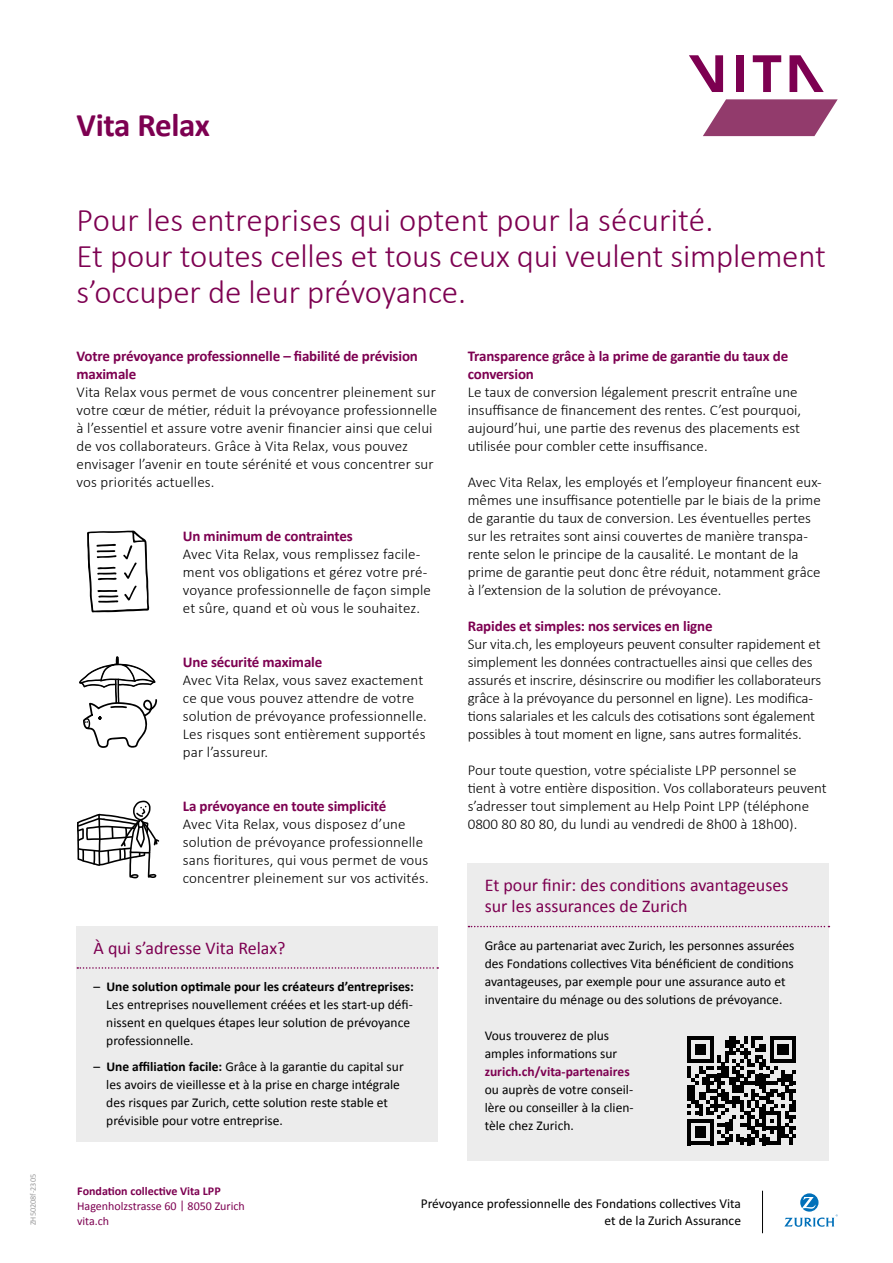
<style>
.page{position:relative;width:893px;height:1263px;background:#fff}
.page>*{position:absolute;margin:0;border:0;box-sizing:border-box;transform-origin:0 0}
.t1{font:300 33px/36px "Calibri";letter-spacing:-.005em;color:#7d0051}
.t2{font:700 33px "Calibri";letter-spacing:-.01em;color:#7d0051}
.t3{font:18px/21.6px "Calibri";color:#7d0051}
.t4{font:300 15px/18px "Calibri";color:#000}
.t5{font:700 15px/18px "Calibri";letter-spacing:-.01em;color:#7d0051}
.t6{font:13.5px/18px "Calibri";color:#000}
.t7{font:700 13.5px "Calibri";color:#7d0051}
.t8{font:12px/15px "Calibri";color:#7d0051}
.t9{font:700 12px "Calibri";color:#7d0051}
.t10{font:8.25px "Calibri";color:#9c9c9d}
.s1{font-weight:700}
</style>
<div class="page">
<svg style="left:784px;top:1193px;width:54px;height:34px"></svg>
<hr style="left:762px;top:1191px;width:1px;height:42px;background:#000">
<svg style="left:789px;top:55px;width:35px;height:37px"></svg>
<div style="left:736px;top:55px;width:8px;height:37px;background:#7d0051"></div>
<svg style="left:753px;top:55px;width:28px;height:37px"></svg>
<svg style="left:689px;top:55px;width:34px;height:37px"></svg>
<svg style="left:703px;top:99px;width:135px;height:37px"></svg>
<div style="left:77px;top:926px;width:361px;height:216px;background:#ececec"></div>
<svg style="left:77px;top:967px;width:361px;height:2px"></svg>
<svg style="left:79px;top:656px;width:78px;height:92px"></svg>
<svg style="left:77px;top:801px;width:82px;height:77px"></svg>
<svg style="left:87px;top:530px;width:62px;height:82px"></svg>
<div style="left:468px;top:863px;width:361px;height:297px;background:#ececec"></div>
<svg style="left:468px;top:926px;width:361px;height:1px"></svg>
<svg style="left:688px;top:1036px;width:108px;height:109px"></svg>
<p class="t10" style="left:27px;top:1225px;width:53px;rotate:-90deg">ZH50208f-2305</p>
<h1 class="t2" style="left:77px;top:102px;width:135px">Vita Relax</h1>
<h1 class="t1" style="left:77px;top:202px;width:751px">Pour les entreprises qui optent pour la sécurité.<br>Et pour toutes celles et tous ceux qui veulent simplement s’occuper de leur prévoyance.</h1>
<p class="t5" style="left:77px;top:347px;width:343px">Votre prévoyance professionnelle – fiabilité de prévision maximale</p>
<p class="t4" style="left:77px;top:383px;width:362px">Vita Relax vous permet de vous concentrer pleinement sur votre cœur de métier, réduit la prévoyance professionnelle à l’essentiel et assure votre avenir financier ainsi que celui de vos collaborateurs. Grâce à Vita Relax, vous pouvez envisager l’avenir en toute sérénité et vous concentrer sur vos priorités actuelles.</p>
<p class="t5" style="left:183px;top:527px;width:172px">Un minimum de contraintes</p>
<p class="t4" style="left:183px;top:545px;width:250px">Avec Vita Relax, vous remplissez facile&shy;ment vos obligations et gérez votre pré&shy;voyance professionnelle de façon simple et sûre, quand et où vous le souhaitez.</p>
<p class="t5" style="left:183px;top:653px;width:141px">Une sécurité maximale</p>
<p class="t4" style="left:183px;top:671px;width:246px">Avec Vita Relax, vous savez exactement ce que vous pouvez attendre de votre solution de prévoyance professionnelle.<br>Les risques sont entièrement supportés par l’assureur.</p>
<p class="t5" style="left:183px;top:797px;width:205px">La prévoyance en toute simplicité</p>
<p class="t4" style="left:183px;top:815px;width:247px">Avec Vita Relax, vous disposez d’une solution de prévoyance professionnelle sans fioritures, qui vous permet de vous concentrer pleinement sur vos activités.</p>
<p class="t3" style="left:94px;top:937px;width:193px">À qui s’adresse Vita Relax?</p>
<p class="t6" style="left:106px;top:977px;width:309px;text-indent:-13px">– <span class="s1">Une solution optimale pour les créateurs d’entreprises:<br></span>Les entreprises nouvellement créées et les start-up défi&shy;nissent en quelques étapes leur solution de prévoyance professionnelle.</p>
<p class="t6" style="left:106px;top:1057px;width:299px;text-indent:-13px">– <span class="s1">Une affiliation facile:</span> Grâce à la garantie du capital sur les avoirs de vieillesse et à la prise en charge intégrale des risques par Zurich, cette solution reste stable et prévisible pour votre entreprise.</p>
<p class="t5" style="left:468px;top:347px;width:322px">Transparence grâce à la prime de garantie du taux de conversion</p>
<p class="t4" style="left:468px;top:383px;width:335px">Le taux de conversion légalement prescrit entraîne une insuffisance de financement des rentes. C’est pourquoi, aujourd’hui, une partie des revenus des placements est utilisée pour combler cette insuffisance.</p>
<p class="t4" style="left:468px;top:473px;width:356px">Avec Vita Relax, les employés et l’employeur financent eux&shy;mêmes une insuffisance potentielle par le biais de la prime de garantie du taux de conversion. Les éventuelles pertes sur les retraites sont ainsi couvertes de manière transpa&shy;rente selon le principe de la causalité. Le montant de la prime de garantie peut donc être réduit, notamment grâce à l’extension de la solution de prévoyance.</p>
<p class="t5" style="left:468px;top:617px;width:246px">Rapides et simples: nos services en ligne</p>
<p class="t4" style="left:468px;top:635px;width:355px">Sur vita.ch, les employeurs peuvent consulter rapidement et simplement les données contractuelles ainsi que celles des assurés et inscrire, désinscrire ou modifier les collaborateurs grâce à la prévoyance du personnel en ligne). Les modifica&shy;tions salariales et les calculs des cotisations sont également possibles à tout moment en ligne, sans autres formalités.</p>
<p class="t4" style="left:468px;top:761px;width:361px">Pour toute question, votre spécialiste LPP personnel se tient à votre entière disposition. Vos collaborateurs peuvent s’adresser tout simplement au Help Point LPP (téléphone 0800 80 80 80, du lundi au vendredi de 8h00 à 18h00).</p>
<p class="t3" style="left:485px;top:873px;width:305px">Et pour finir: des conditions avantageuses sur les assurances de Zurich</p>
<p class="t6" style="left:485px;top:936px;width:311px">Grâce au partenariat avec Zurich, les personnes assurées des Fondations collectives Vita bénéficient de conditions avantageuses, par exemple pour une assurance auto et inventaire du ménage ou des solutions de prévoyance.</p>
<p class="t6" style="left:485px;top:1026px;width:134px">Vous trouverez de plus amples informations sur</p>
<p class="t7" style="left:485px;top:1062px;width:146px">zurich.ch/vita-partenaires</p>
<p class="t6" style="left:485px;top:1080px;width:150px;text-align:justify">ou auprès de votre conseil&shy;lère ou conseiller à la clien&shy;tèle chez Zurich.</p>
<p class="t9" style="left:77px;top:1183px;width:145px">Fondation collective Vita LPP</p>
<p class="t8" style="left:77px;top:1198px;width:169px">Hagenholzstrasse 60 | 8050 Zurich vita.ch</p>
<p class="t6" style="left:421px;top:1196px;width:322px;line-height:16.2px;text-align:right">Prévoyance professionnelle des Fonda ons collec ves Vita et de la Zurich Assurance</p>
</div>
